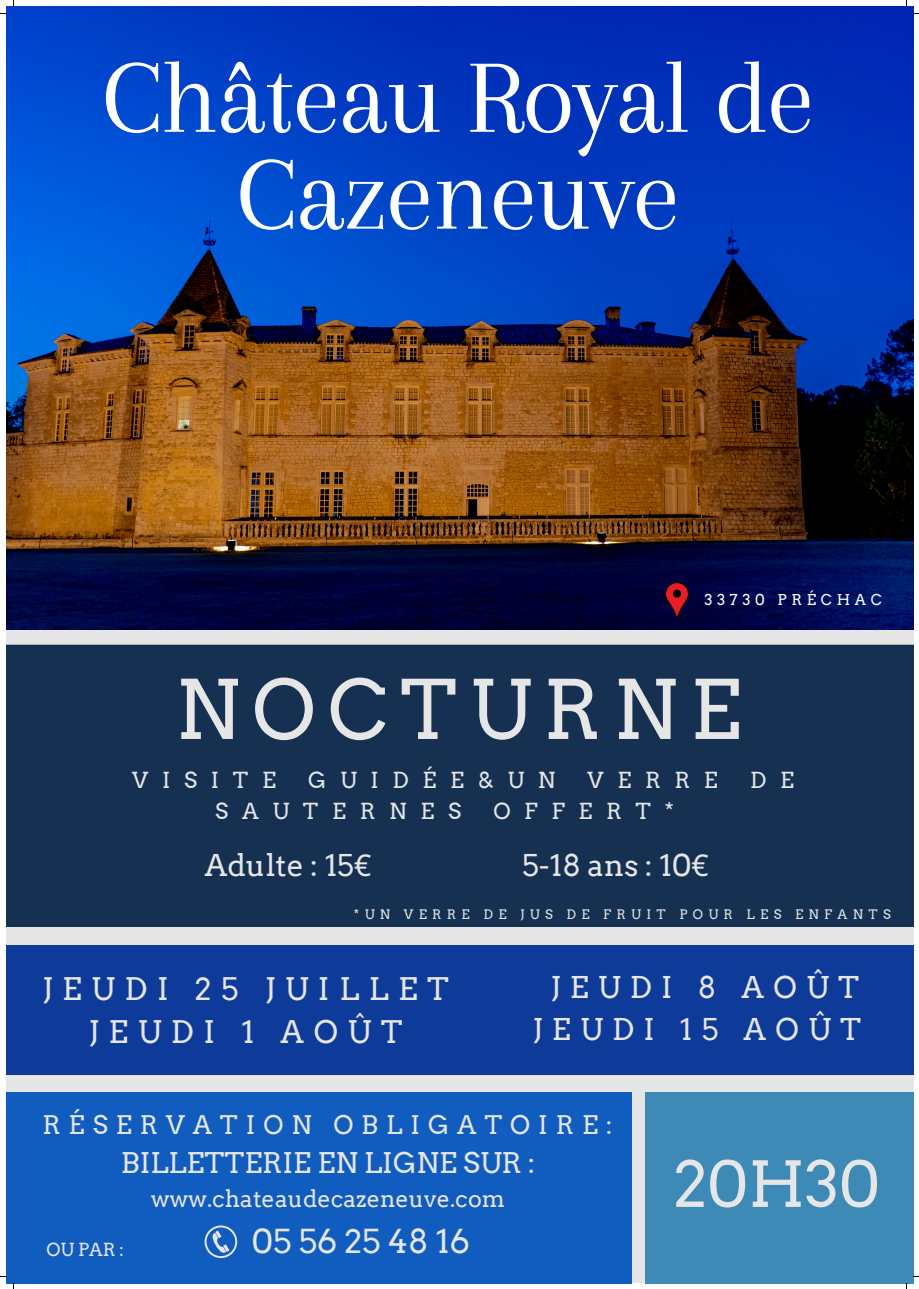
<style>
.page{position:relative;width:919px;height:1289px;background:#fff}
.page>*{position:absolute;margin:0;border:0;box-sizing:border-box;transform-origin:0 0}
.t1{font:108px/96.8px "Arapey";letter-spacing:-.015em;color:#fff;text-align:center}
.t2{font:81.3px "Arvo";letter-spacing:.15em;color:#e6e6e6}
.t3{font:63px "Arvo";color:#e6e6e6}
.t4{font:33px "Arvo";color:#e6e6e6}
.t5{font:31.12px/43.3px "Arvo";letter-spacing:.31em;color:#e6e6e6;text-align:center}
.t6{font:30px/41.6px "Arvo";letter-spacing:.31em;color:#e6e6e6;text-align:center}
.t7{font:30px "Arvo";color:#e6e6e6}
.t8{font:28.5px "Arvo";color:#e6e6e6}
.t9{font:25.65px "Arvo";letter-spacing:.31em;color:#e6e6e6}
.t10{font:23.25px "Arvo";color:#e6e6e6}
.t11{font:22.12px "Arvo";letter-spacing:.62em;color:#e6e6e6}
.t12{font:18px "Arvo";color:#e6e6e6}
.t13{font:15px "Arvo";letter-spacing:.31em;color:#fff}
.t14{font:13.12px "Arvo";letter-spacing:.41em;color:#e6e6e6}
.s1{font-family:"Noto Sans"}
</style>
<div class="page">
<div style="left:6px;top:6px;width:907px;height:1276px;background:#e6e6e6"></div>
<div style="left:6px;top:644px;width:907px;height:283px;background:#163052"></div>
<div style="left:6px;top:944px;width:907px;height:130px;background:#0e3b99"></div>
<div style="left:645px;top:1092px;width:268px;height:190px;background:#3d8ab6"></div>
<img style="left:6px;top:6px;width:907px;height:623px">
<svg style="left:664px;top:582px;width:48px;height:39px;background:#310731"></svg>
<div style="left:6px;top:1092px;width:625px;height:190px;background:#115cbf"></div>
<svg style="left:204px;top:1225px;width:33px;height:32px"></svg>
<h2 class="t1" style="left:102px;top:49px;width:713px">Château Royal de<br>Cazeneuve</h2>
<h6 class="t13" style="left:704px;top:590px;width:179px">33730 PRÉCHAC</h6>
<h1 class="t2" style="left:175px;top:661px;width:567px">NOCTURNE</h1>
<p class="t11" style="left:132px;top:767px;width:145px">VISITE</p>
<p class="t11" style="left:308px;top:767px;width:248px">GUIDÉE&amp;UN</p>
<p class="t11" style="left:587px;top:767px;width:132px">VERRE</p>
<p class="t11" style="left:749px;top:767px;width:45px">D E</p>
<p class="t11" style="left:215px;top:798px;width:247px">SAUTERNES</p>
<p class="t11" style="left:493px;top:798px;width:182px">OFFERT*</p>
<h5 class="t7" style="left:205px;top:847px;width:168px">Adulte : 15<span class="s1">€</span></h5>
<h5 class="t6" style="left:522px;top:844px;width:188px">5-18 ans : 10<span class="s1">€</span></h5>
<p class="t14" style="left:354px;top:906px;width:538px">*UN VERRE DE JUS DE FRUIT POUR LES ENFANTS</p>
<p class="t5" style="left:42px;top:967px;width:408px">JEUDI 25 JUILLET<br>JEUDI 1 AOÛT</p>
<h4 class="t6" style="left:532px;top:966px;width:330px">JEUDI 8 AOÛT<br>JEUDI 15 AOÛT</h4>
<p class="t9" style="left:42px;top:1109px;width:571px">RÉSERVATION OBLIGATOIRE:</p>
<p class="t8" style="left:121px;top:1145px;width:416px">BILLETTERIE EN LIGNE SUR :</p>
<p class="t10" style="left:151px;top:1184px;width:355px">www.chateaudecazeneuve.com</p>
<p class="t12" style="left:46px;top:1238px;width:79px">OU PAR :</p>
<p class="t4" style="left:252px;top:1221px;width:219px">05 56 25 48 16</p>
<h4 class="t3" style="left:673px;top:1146px;width:208px">20H30</h4>
</div>
